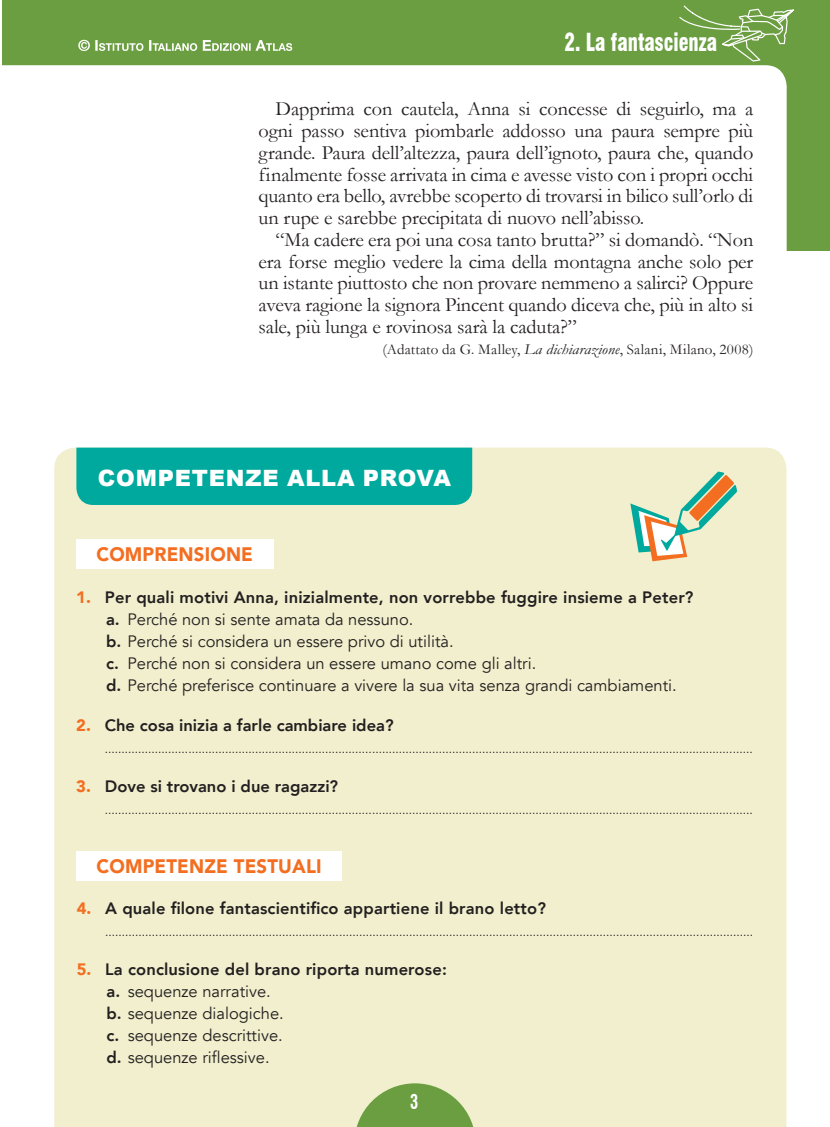
<style>
.page{position:relative;width:830px;height:1127px;background:#fff}
.page>*{position:absolute;margin:0;border:0;box-sizing:border-box;transform-origin:0 0}
.t1{font:900 condensed 24.3px "Swiss 721 BT";color:#fff;scale:.82 1}
.t2{font:900 22.5px "Arial";letter-spacing:.035em;color:#fff}
.t3{font:20.25px/21.8px "Garamond";letter-spacing:-.005em;color:#231f20;text-align:justify}
.t4{font:700 condensed 19.8px "Swiss 721 BT";color:#fff;scale:.82 1}
.t5{font:900 19.5px "Avenir";letter-spacing:.01em;color:#f36e21;scale:.95 1}
.t6{font:16.5px/21.9px "Avenir";color:#231f20}
.t7{font:800 16.5px "Avenir";color:#231f20}
.t8{font:15px "Garamond";letter-spacing:.02em;color:#231f20}
.t9{font:12px "Avenir";color:#231f20}
.s1{font-style:italic}
.s2{font-weight:900;color:#f36e21}
.s3{font-weight:800}
</style>
<div class="page">
<div style="left:2px;top:0;width:827px;height:251px;background:#6b9e41"></div>
<svg style="left:2px;top:65px;width:784px;height:383px"></svg>
<svg style="left:78px;top:40px;width:214px;height:11px"></svg>
<svg style="left:679px;top:5px;width:114px;height:57px"></svg>
<div style="left:54px;top:448px;width:732px;height:679px;background:#f1efcd"></div>
<div style="left:76px;top:448px;width:396px;height:57px;background:#00a99d"></div>
<svg style="left:630px;top:471px;width:106px;height:90px;background:#cfd6b5"></svg>
<div style="left:76px;top:540px;width:197px;height:29px;background:#fff"></div>
<div style="left:76px;top:851px;width:265px;height:29px;background:#fff"></div>
<svg style="left:354px;top:1083px;width:121px;height:44px;background:#92b66a"></svg>
<h1 class="t1" style="left:564px;top:28px;width:187px">2. La fantascienza</h1>
<p class="t3" style="left:258px;top:98px;width:496px;text-indent:17px">Dapprima con cautela, Anna si concesse di seguirlo, ma a ogni passo sentiva piombarle addosso una paura sempre più grande. Paura dell’altezza, paura dell’ignoto, paura che, quando finalmente fosse arrivata in cima e avesse visto con i propri occhi quanto era bello, avrebbe scoperto di trovarsi in bilico sull’orlo di un rupe e sarebbe precipitata di nuovo nell’abisso.</p>
<p class="t3" style="left:258px;top:228px;width:496px;text-indent:17px">“Ma cadere era poi una cosa tanto brutta?” si domandò. “Non era forse meglio vedere la cima della montagna anche solo per un istante piuttosto che non provare nemmeno a salirci? Oppure aveva ragione la signora Pincent quando diceva che, più in alto si sale, più lunga e rovinosa sarà la caduta?”</p>
<p class="t8" style="left:382px;top:339px;width:372px">(Adattato da G. Malley, <span class="s1">La dichiarazione</span>, Salani, Milano, 2008)</p>
<h2 class="t2" style="left:98px;top:462px;width:354px">COMPETENZE ALLA PROVA</h2>
<h3 class="t5" style="left:96px;top:537px;width:166px">COMPRENSIONE</h3>
<p class="t6" style="left:106px;top:587px;width:588px;text-indent:-30px"><span class="s2">1.</span> <span class="s3">Per quali motivi Anna, inizialmente, non vorrebbe fuggire insieme a Peter? a.</span> Perché non si sente amata da nessuno.<br><span class="s3">b.</span> Perché si considera un essere privo di utilità.<br><span class="s3">c.</span> Perché non si considera un essere umano come gli altri.<br><span class="s3">d.</span> Perché preferisce continuare a vivere la sua vita senza grandi cambiamenti.</p>
<h3 class="t7" style="left:76px;top:710px;width:318px"><span class="s2">2.</span> Che cosa inizia a farle cambiare idea?</h3>
<p class="t9" style="left:105px;top:741px;width:649px">..................................................................................................................................................................................................</p>
<h3 class="t7" style="left:76px;top:771px;width:263px"><span class="s2">3.</span> Dove si trovano i due ragazzi?</h3>
<p class="t9" style="left:105px;top:803px;width:649px">..................................................................................................................................................................................................</p>
<h3 class="t5" style="left:96px;top:849px;width:238px">COMPETENZE TESTUALI</h3>
<h3 class="t7" style="left:77px;top:893px;width:470px"><span class="s2">4.</span> A quale filone fantascientifico appartiene il brano letto?</h3>
<p class="t9" style="left:105px;top:924px;width:649px">..................................................................................................................................................................................................</p>
<h3 class="t6" style="left:106px;top:959px;width:342px;text-indent:-30px"><span class="s2">5.</span> <span class="s3">La conclusione del brano riporta numerose: a.</span> sequenze narrative.<br><span class="s3">b.</span> sequenze dialogiche.<br><span class="s3">c.</span> sequenze descrittive.<br><span class="s3">d.</span> sequenze riflessive.</h3>
<h3 class="t4" style="left:410px;top:1090px;width:11px">3</h3>
</div>
